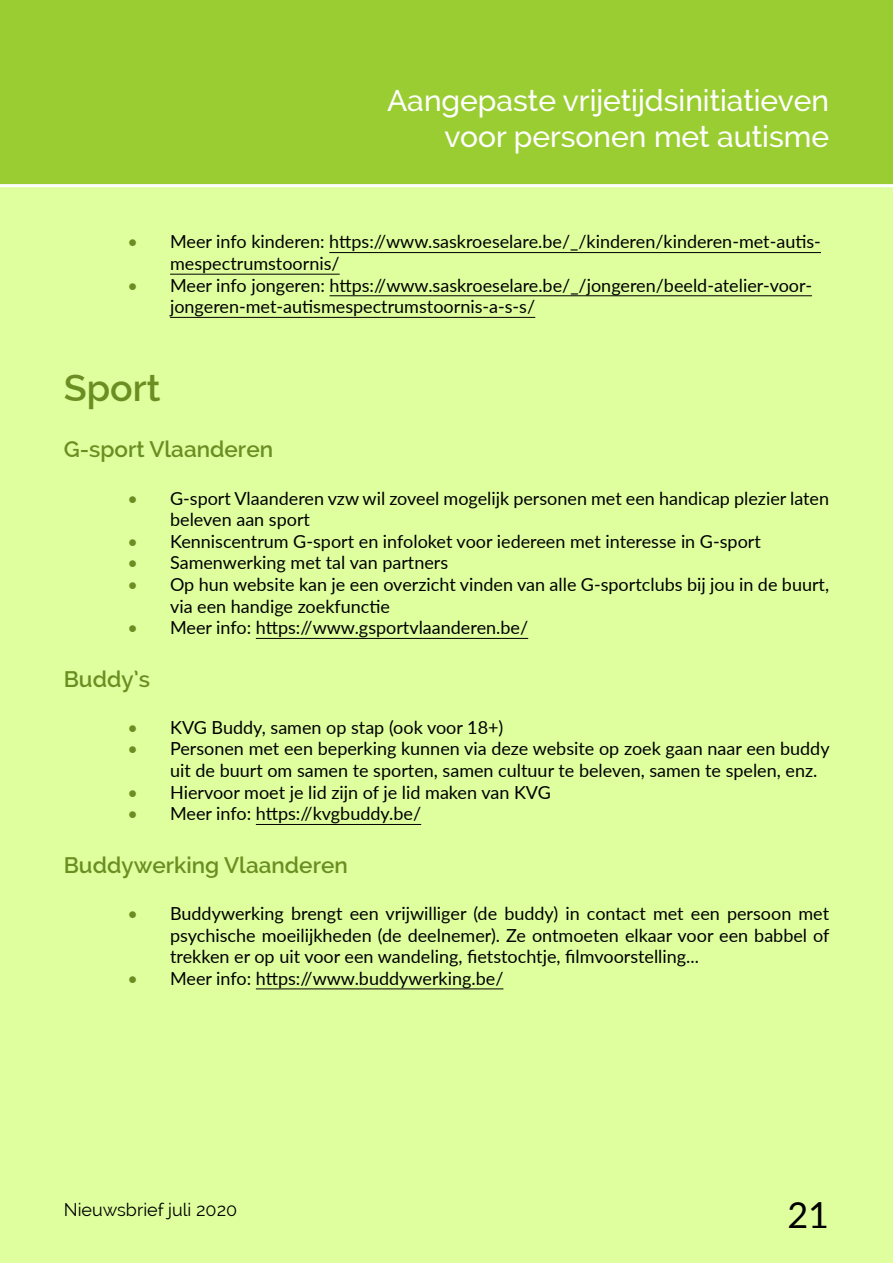
<style>
.page{position:relative;width:893px;height:1263px;background:#dfff9f}
.page>*{position:absolute;margin:0;border:0;box-sizing:border-box;transform-origin:0 0}
.t1{font:600 37.5px "Raleway";color:#6b8e23}
.t2{font:36px "Lato";color:#000}
.t3{font:500 30px/36px "Raleway";color:#fff;text-align:right}
.t4{font:600 22.5px "Raleway";color:#6b8e23}
.t5{font:18px/21.6px "Lato";color:#000}
.t6{font:18px "Raleway";color:#000}
.s1{color:#6b8e23}
</style>
<div class="page">
<div style="left:0;top:0;width:893px;height:187px;background:#9acd32"></div>
<hr style="left:329px;top:252px;width:492px;height:1px;background:#000">
<hr style="left:170px;top:274px;width:170px;height:1px;background:#000">
<hr style="left:329px;top:295px;width:483px;height:1px;background:#000">
<hr style="left:170px;top:317px;width:365px;height:1px;background:#000">
<hr style="left:256px;top:638px;width:272px;height:1px;background:#000">
<hr style="left:256px;top:824px;width:165px;height:1px;background:#000">
<hr style="left:256px;top:988px;width:247px;height:1px;background:#000">
<h3 class="t3" style="left:387px;top:82px;width:443px">Aangepaste vrijetijdsinitiatieven voor personen met autisme</h3>
<p class="t5" style="left:170px;top:230px;width:652px;text-indent:-43px"><span class="s1">•</span> Meer info kinderen: https://www.saskroeselare.be/_/kinderen/kinderen-met-autis&shy;mespectrumstoornis/</p>
<p class="t5" style="left:170px;top:273px;width:643px;text-indent:-43px"><span class="s1">•</span> Meer info jongeren: https://www.saskroeselare.be/_/jongeren/beeld-atelier-voor&shy;jongeren-met-autismespectrumstoornis-a-s-s/</p>
<h1 class="t1" style="left:64px;top:366px;width:98px">Sport</h1>
<p class="t4" style="left:64px;top:437px;width:211px">G-sport Vlaanderen</p>
<p class="t5" style="left:170px;top:486px;width:661px;text-indent:-43px"><span class="s1">•</span> G-sport Vlaanderen vzw wil zoveel mogelijk personen met een handicap plezier laten beleven aan sport</p>
<p class="t5" style="left:128px;top:530px;width:635px"><span class="s1">•</span> Kenniscentrum G-sport en infoloket voor iedereen met interesse in G-sport</p>
<p class="t5" style="left:128px;top:551px;width:322px"><span class="s1">•</span> Samenwerking met tal van partners</p>
<p class="t5" style="left:170px;top:573px;width:661px;text-indent:-43px"><span class="s1">•</span> Op hun website kan je een overzicht vinden van alle G-sportclubs bij jou in de buurt, via een handige zoekfunctie</p>
<p class="t5" style="left:128px;top:616px;width:402px"><span class="s1">•</span> Meer info: https://www.gsportvlaanderen.be/</p>
<p class="t4" style="left:64px;top:666px;width:88px">Buddy’s</p>
<p class="t5" style="left:128px;top:716px;width:377px"><span class="s1">•</span> KVG Buddy, samen op stap (ook voor 18+)</p>
<p class="t5" style="left:170px;top:737px;width:661px;text-indent:-43px"><span class="s1">•</span> Personen met een beperking kunnen via deze website op zoek gaan naar een buddy uit de buurt om samen te sporten, samen cultuur te beleven, samen te spelen, enz.</p>
<p class="t5" style="left:128px;top:780px;width:425px"><span class="s1">•</span> Hiervoor moet je lid zijn of je lid maken van KVG</p>
<p class="t5" style="left:128px;top:802px;width:295px"><span class="s1">•</span> Meer info: https://kvgbuddy.be/</p>
<p class="t4" style="left:64px;top:852px;width:286px">Buddywerking Vlaanderen</p>
<p class="t5" style="left:170px;top:902px;width:661px;text-align:justify;text-indent:-43px"><span class="s1">•</span> Buddywerking brengt een vrijwilliger (de buddy) in contact met een persoon met psychische moeilijkheden (de deelnemer). Ze ontmoeten elkaar voor een babbel of trekken er op uit voor een wandeling, fietstochtje, filmvoorstelling...</p>
<p class="t5" style="left:128px;top:966px;width:377px"><span class="s1">•</span> Meer info: https://www.buddywerking.be/</p>
<p class="t6" style="left:64px;top:1199px;width:175px">Nieuwsbrief juli 2020</p>
<h2 class="t2" style="left:787px;top:1189px;width:43px">21</h2>
</div>
